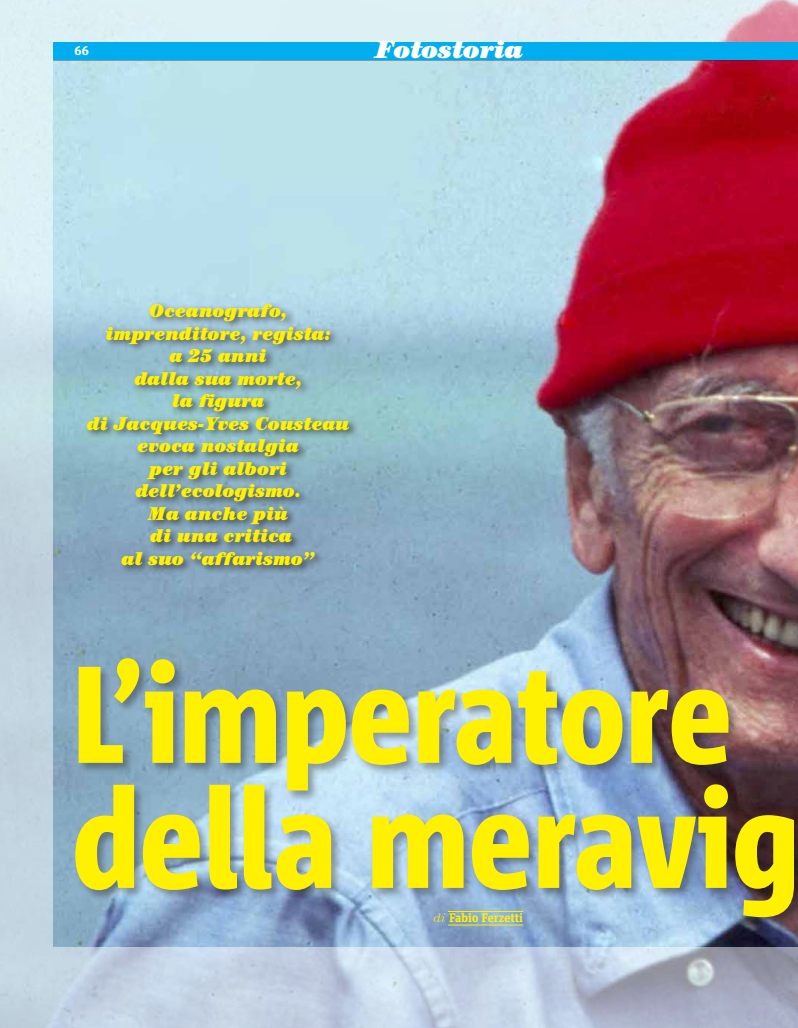
<style>
.page{position:relative;width:798px;height:1028px;background:#fff}
.page>*{position:absolute;margin:0;border:0;box-sizing:border-box;transform-origin:0 0}
.t1{font:800 137.5px/125px "Corpid Cd OT";color:#fff101}
.t2{font:italic 900 25px "Century";color:#fff}
.t3{font:italic 900 18.75px/22.5px "Century";color:#fff101;text-align:center;scale:.95 1}
.t4{font:700 12.5px "Unit Slab Pro";color:#fff101}
.t5{font:700 12.5px "Unit Slab Pro";color:#fff}
.s1{font-family:"Century";font-weight:300;font-style:italic}
</style>
<div class="page">
<img style="left:0;top:0;width:797px;height:1028px">
<img style="left:53px;top:60px;width:744px;height:886px">
<hr style="left:53px;top:60px;width:702px;height:1px;background:#231f20">
<div style="left:53px;top:42px;width:744px;height:18px;background:#00aeef"></div>
<div style="left:85px;top:301px;width:274px;height:274px;background:#231f20;opacity:.7"></div>
<div style="left:74px;top:657px;width:723px;height:272px;background:#231f20;opacity:.4"></div>
<p class="t5" style="left:74px;top:41px;width:16px">66</p>
<h2 class="t2" style="left:376px;top:34px;width:149px">Fotostoria</h2>
<p class="t3" style="left:88px;top:299px;width:277px">Oceanografo, imprenditore, regista:<br>a 25 anni<br>dalla sua morte,<br>la figura<br>di Jacques-Yves Cousteau evoca nostalgia<br>per gli albori dell’ecologismo.<br>Ma anche più<br>di una critica<br>al suo “affarismo”</p>
<h1 class="t1" style="left:72px;top:650px;width:728px">L’imperatore della meravig</h1>
<p class="t4" style="left:433px;top:908px;width:91px"><span class="s1">di</span> Fabio Ferzetti</p>
</div>
